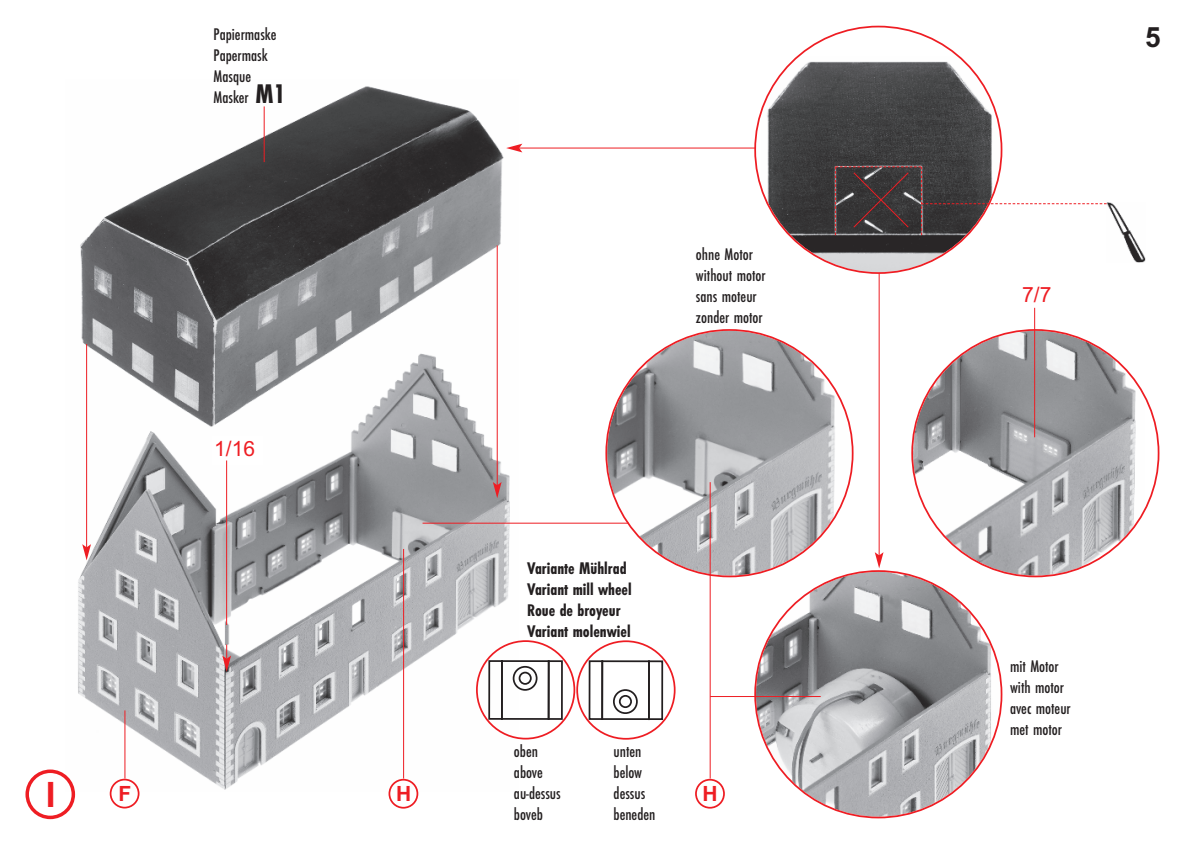
<style>
.page{position:relative;width:1191px;height:844px;background:#fff}
.page>*{position:absolute;margin:0;border:0;box-sizing:border-box;transform-origin:0 0}
.t1{font:700 35px "Arial";color:#ee1d23}
.t2{font:28px "Futura EF Bold Con";color:#231f20}
.t3{font:700 28px "Arial";color:#231f20}
.t4{font:21px "Arial";color:#ee1d23}
.t5{font:700 21px "Arial";color:#ee1d23}
.t6{font:17.5px/21px "Futura EF Medium Con";color:#231f20}
.t7{font:17.5px/21px "Futura EF Bold Con";color:#231f20}
</style>
<div class="page">
<img style="left:78px;top:86px;width:440px;height:705px">
<hr style="left:878px;top:273px;width:1px;height:282px;background:#ee1d23">
<svg style="left:874px;top:552px;width:9px;height:16px"></svg>
<hr style="left:86px;top:344px;width:1px;height:203px;background:#ee1d23">
<svg style="left:82px;top:544px;width:9px;height:16px"></svg>
<hr style="left:497px;top:245px;width:1px;height:240px;background:#ee1d23">
<svg style="left:493px;top:482px;width:8px;height:16px"></svg>
<svg style="left:222px;top:644px;width:9px;height:27px"></svg>
<hr style="left:519px;top:147px;width:236px;height:1px;background:#ee1d23">
<svg style="left:506px;top:144px;width:16px;height:8px"></svg>
<svg style="left:754px;top:26px;width:248px;height:248px"></svg>
<svg style="left:605px;top:329px;width:248px;height:248px"></svg>
<svg style="left:911px;top:329px;width:248px;height:248px"></svg>
<svg style="left:754px;top:570px;width:248px;height:248px"></svg>
<svg style="left:25px;top:769px;width:50px;height:50px"></svg>
<svg style="left:110px;top:778px;width:29px;height:30px"></svg>
<svg style="left:388px;top:778px;width:30px;height:30px"></svg>
<hr style="left:264px;top:106px;width:1px;height:56px;background:#ee1d23">
<img style="left:1107px;top:203px;width:38px;height:59px">
<svg style="left:835px;top:166px;width:271px;height:69px"></svg>
<hr style="left:422px;top:522px;width:207px;height:1px;background:#ee1d23">
<hr style="left:124px;top:710px;width:1px;height:68px;background:#ee1d23">
<hr style="left:403px;top:549px;width:1px;height:229px;background:#ee1d23">
<svg style="left:695px;top:778px;width:30px;height:30px"></svg>
<hr style="left:709px;top:482px;width:1px;height:296px;background:#ee1d23">
<hr style="left:710px;top:696px;width:110px;height:1px;background:#ee1d23">
<hr style="left:1034px;top:308px;width:1px;height:129px;background:#ee1d23">
<div style="left:212px;top:436px;width:51px;height:29px;background:#fff"></div>
<hr style="left:226px;top:460px;width:1px;height:165px;background:#ee1d23">
<svg style="left:476px;top:640px;width:199px;height:99px"></svg>
<p class="t6" style="left:214px;top:25px;width:64px">Papiermaske<br>Papermask<br>Masque<br>Masker</p>
<h2 class="t2" style="left:255px;top:83px;width:32px">M1</h2>
<p class="t4" style="left:214px;top:436px;width:42px">1/16</p>
<h1 class="t1" style="left:46px;top:773px;width:11px">I</h1>
<p class="t5" style="left:118px;top:780px;width:14px">F</p>
<p class="t5" style="left:396px;top:781px;width:17px">H</p>
<p class="t6" style="left:696px;top:245px;width:71px">ohne Motor without motor sans moteur zonder motor</p>
<p class="t7" style="left:527px;top:558px;width:106px">Variante Mühlrad<br>Variant mill wheel<br>Roue de broyeur<br>Variant molenwiel</p>
<p class="t6" style="left:514px;top:741px;width:48px">oben above au-dessus boveb</p>
<p class="t6" style="left:613px;top:741px;width:43px">unten below dessus beneden</p>
<p class="t5" style="left:702px;top:781px;width:17px">H</p>
<p class="t4" style="left:1022px;top:282px;width:31px">7/7</p>
<h2 class="t3" style="left:1145px;top:21px;width:17px">5</h2>
<p class="t6" style="left:1010px;top:656px;width:62px">mit Motor with motor avec moteur met motor</p>
</div>
